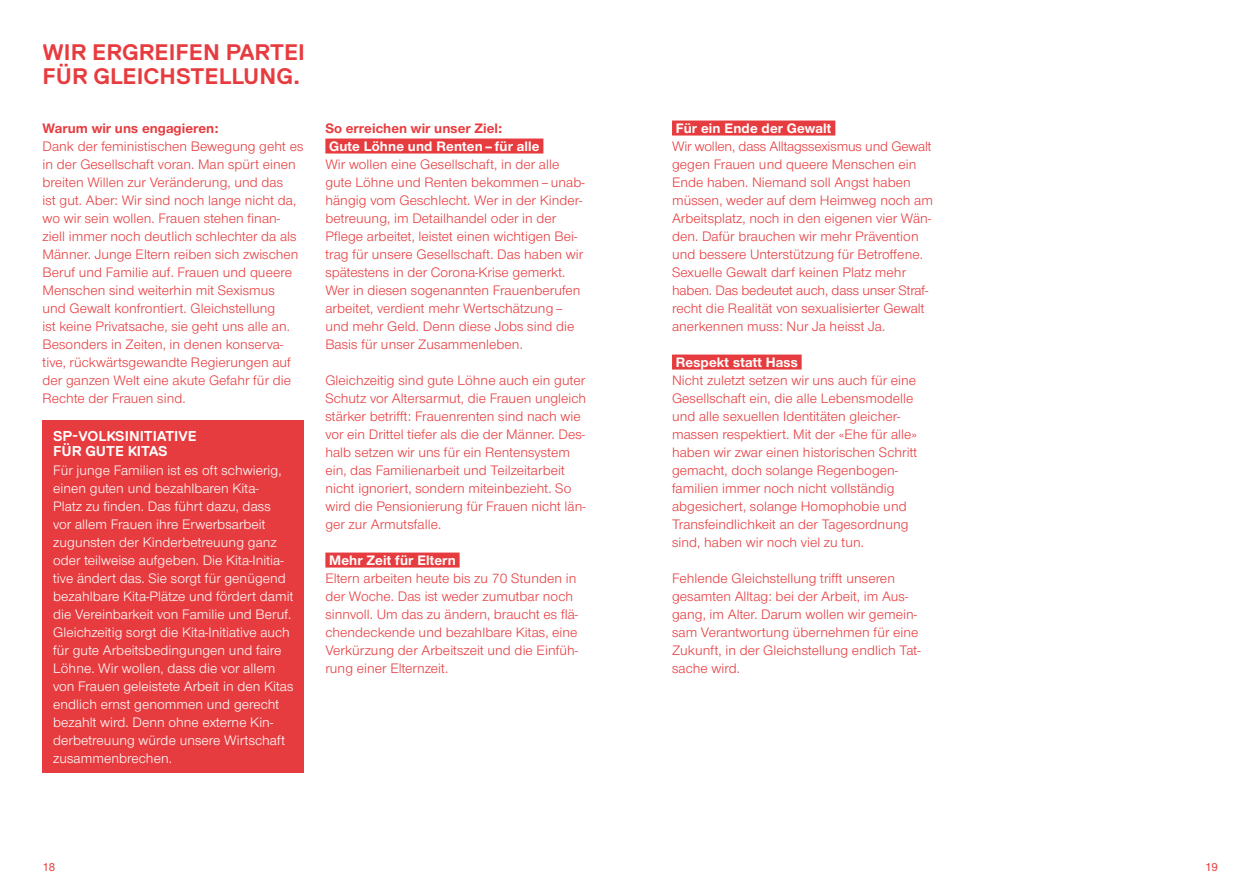
<style>
.page{position:relative;width:1259px;height:893px;background:#fff}
.page>*{position:absolute;margin:0;border:0;box-sizing:border-box;transform-origin:0 0}
.t1{font:700 22.5px/24px "Replica";color:#e73c3f}
.t2{font:14.25px/18px "Nimbus San Nov";letter-spacing:.005em;color:#e73c3f}
.t3{font:14.25px/18px "Nimbus San Nov";letter-spacing:.005em;color:#fff}
.t4{font:700 14.25px "Nimbus San Nov";letter-spacing:.01em;color:#fff}
.t5{font:700 14.25px "Nimbus San Nov";letter-spacing:.005em;color:#e73c3f}
.t6{font:700 14.25px/15px "Replica";color:#fff}
.t7{font:500 12px "Nimbus San Nov";color:#e73c3f}
</style>
<div class="page">
<div style="left:43px;top:420px;width:261px;height:353px;background:#e73c3f"></div>
<div style="left:325px;top:139px;width:218px;height:15px;background:#e73c3f"></div>
<div style="left:325px;top:553px;width:134px;height:15px;background:#e73c3f"></div>
<div style="left:672px;top:121px;width:163px;height:15px;background:#e73c3f"></div>
<div style="left:672px;top:355px;width:129px;height:15px;background:#e73c3f"></div>
<hr style="left:629px;top:0;width:1px;height:893px;background:#2f2912">
<h1 class="t1" style="left:43px;top:41px;width:264px">WIR ERGREIFEN PARTEI<br>FÜR GLEICHSTELLUNG.</h1>
<p class="t5" style="left:43px;top:119px;width:178px">Warum wir uns engagieren:</p>
<p class="t2" style="left:43px;top:137px;width:262px">Dank der feministischen Bewegung geht es in der Gesellschaft voran. Man spürt einen breiten Willen zur Veränderung, und das<br>ist gut. Aber: Wir sind noch lange nicht da, wo wir sein wollen. Frauen stehen finan&shy;ziell immer noch deutlich schlechter da als Männer. Junge Eltern reiben sich zwischen Beruf und Familie auf. Frauen und queere Menschen sind weiterhin mit Sexismus<br>und Gewalt konfrontiert. Gleichstellung<br>ist keine Privatsache, sie geht uns alle an.<br>Besonders in Zeiten, in denen konserva&shy;tive, rückwärtsgewandte Regierungen auf der ganzen Welt eine akute Gefahr für die Rechte der Frauen sind.</p>
<p class="t6" style="left:53px;top:428px;width:145px">SP-VOLKSINITIATIVE<br>FÜR GUTE KITAS</p>
<p class="t3" style="left:53px;top:461px;width:242px">Für junge Familien ist es oft schwierig, einen guten und bezahlbaren Kita-<br>Platz zu finden. Das führt dazu, dass<br>vor allem Frauen ihre Erwerbsarbeit zugunsten der Kinderbetreuung ganz oder teilweise aufgeben. Die Kita-Initia&shy;tive ändert das. Sie sorgt für genügend bezahlbare Kita-Plätze und fördert damit die Vereinbarkeit von Familie und Beruf.<br>Gleichzeitig sorgt die Kita-Initiative auch für gute Arbeitsbedingungen und faire Löhne. Wir wollen, dass die vor allem von Frauen geleistete Arbeit in den Kitas endlich ernst genommen und gerecht bezahlt wird. Denn ohne externe Kin&shy;derbetreuung würde unsere Wirtschaft zusammenbrechen.</p>
<p class="t5" style="left:325px;top:119px;width:178px">So erreichen wir unser Ziel:</p>
<p class="t4" style="left:329px;top:137px;width:212px">Gute Löhne und Renten – für alle</p>
<p class="t2" style="left:325px;top:155px;width:261px">Wir wollen eine Gesellschaft, in der alle gute Löhne und Renten bekommen–unab&shy;hängig vom Geschlecht. Wer in der Kinder&shy;betreuung, im Detailhandel oder in der Pflege arbeitet, leistet einen wichtigen Bei&shy;trag für unsere Gesellschaft. Das haben wir spätestens in der Corona-Krise gemerkt.<br>Wer in diesen sogenannten Frauenberufen arbeitet, verdient mehr Wertschätzung– und mehr Geld. Denn diese Jobs sind die Basis für unser Zusammenleben.</p>
<p class="t2" style="left:325px;top:371px;width:262px">Gleichzeitig sind gute Löhne auch ein guter Schutz vor Altersarmut, die Frauen ungleich stärker betrifft: Frauenrenten sind nach wie vor ein Drittel tiefer als die der Männer. Des&shy;halb setzen wir uns für ein Rentensystem ein, das Familienarbeit und Teilzeitarbeit nicht ignoriert, sondern miteinbezieht. So wird die Pensionierung für Frauen nicht län&shy;ger zur Armutsfalle.</p>
<p class="t4" style="left:329px;top:551px;width:128px">Mehr Zeit für Eltern</p>
<p class="t2" style="left:325px;top:569px;width:254px">Eltern arbeiten heute bis zu 70 Stunden in der Woche. Das ist weder zumutbar noch sinnvoll. Um das zu ändern, braucht es flä&shy;chendeckende und bezahlbare Kitas, eine Verkürzung der Arbeitszeit und die Einfüh&shy;rung einer Elternzeit.</p>
<p class="t4" style="left:676px;top:119px;width:157px">Für ein Ende der Gewalt</p>
<p class="t2" style="left:672px;top:137px;width:262px">Wir wollen, dass Alltagssexismus und Gewalt gegen Frauen und queere Menschen ein Ende haben. Niemand soll Angst haben müssen, weder auf dem Heimweg noch am Arbeitsplatz, noch in den eigenen vier Wän&shy;den. Dafür brauchen wir mehr Prävention und bessere Unterstützung für Betroffene.<br>Sexuelle Gewalt darf keinen Platz mehr haben. Das bedeutet auch, dass unser Straf-- recht die Realität von sexualisierter Gewalt anerkennen muss: Nur Ja heisst Ja.</p>
<p class="t4" style="left:676px;top:353px;width:124px">Respekt statt Hass</p>
<p class="t2" style="left:672px;top:371px;width:247px">Nicht zuletzt setzen wir uns auch für eine Gesellschaft ein, die alle Lebensmodelle und alle sexuellen Identitäten gleicher&shy;massen respektiert. Mit der «Ehe für alle» haben wir zwar einen historischen Schritt gemacht, doch solange Regenbogen&shy;familien immer noch nicht vollständig abgesichert, solange Homophobie und Transfeindlichkeit an der Tagesordnung sind, haben wir noch viel zu tun.</p>
<p class="t2" style="left:672px;top:569px;width:250px">Fehlende Gleichstellung trifft unseren gesamten Alltag: bei der Arbeit, im Aus&shy;gang, im Alter. Darum wollen wir gemein&shy;sam Verantwortung übernehmen für eine Zukunft, in der Gleichstellung endlich Tat&shy;sache wird.</p>
<p class="t7" style="left:43px;top:859px;width:14px">18</p>
<p class="t7" style="left:1205px;top:859px;width:14px">19</p>
</div>
